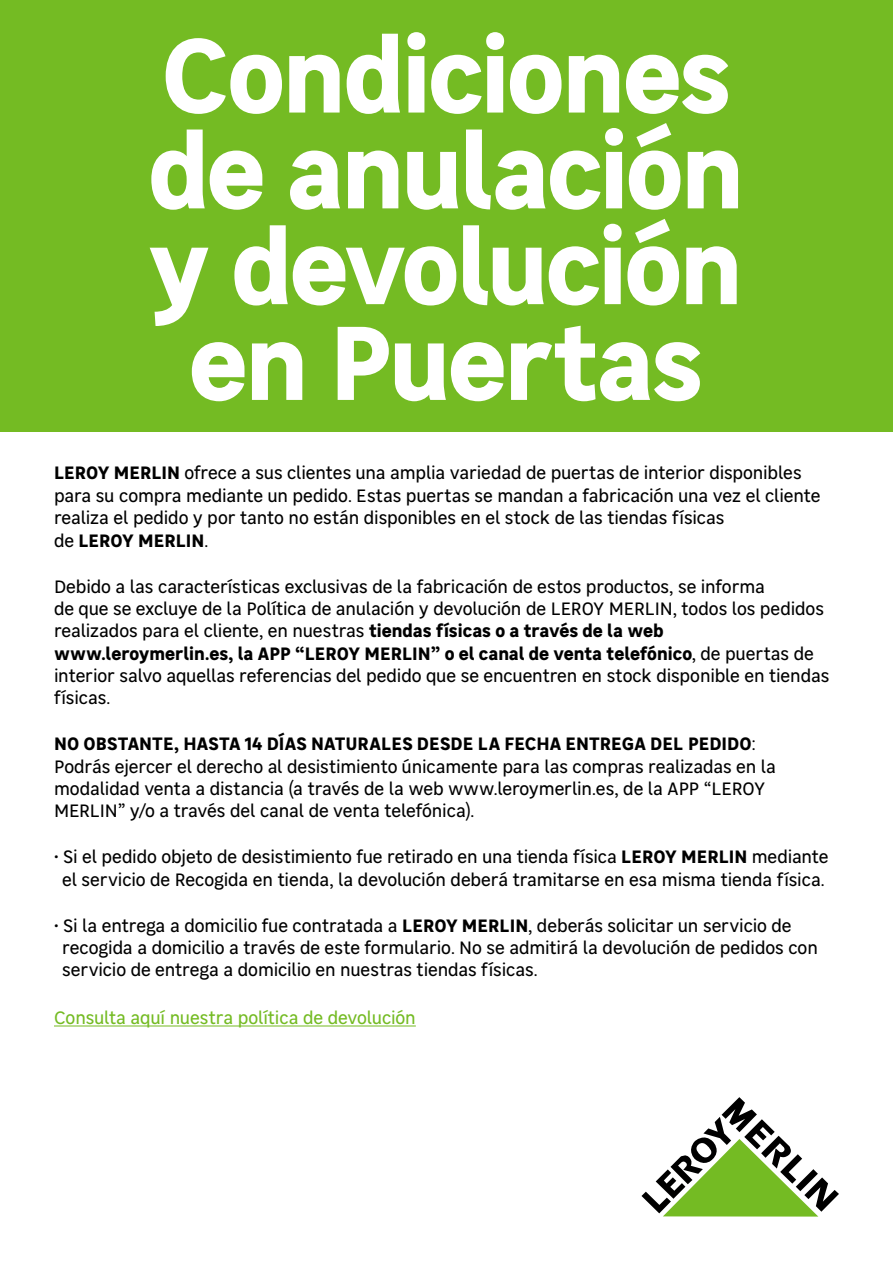
<style>
.page{position:relative;width:893px;height:1263px;background:#fff}
.page>*{position:absolute;margin:0;border:0;box-sizing:border-box;transform-origin:0 0}
.t1{font:700 105.15px/95.8px "Leroy Merlin Sans";letter-spacing:-.025em;color:#fff;text-align:center}
.t2{font:18px/22.4px "Leroy Merlin Sans";letter-spacing:-.01em;color:#000}
.t3{font:18px "Leroy Merlin Sans";letter-spacing:-.01em;color:#74bb23}
.s1{font-weight:700}
</style>
<div class="page">
<div style="left:0;top:0;width:893px;height:432px;background:#74bb23"></div>
<svg style="left:641px;top:1097px;width:198px;height:119px"></svg>
<hr style="left:54px;top:1025px;width:362px;height:1px;background:#74bb23">
<h1 class="t1" style="left:148px;top:18px;width:598px">Condiciones de anulación y devolución en Puertas</h1>
<p class="t2" style="left:54px;top:460px;width:768px"><span class="s1">LEROY MERLIN</span> ofrece a sus clientes una amplia variedad de puertas de interior disponibles para su compra mediante un pedido. Estas puertas se mandan a fabricación una vez el cliente realiza el pedido y por tanto no están disponibles en el stock de las tiendas físicas<br>de <span class="s1">LEROY MERLIN</span>.</p>
<p class="t2" style="left:54px;top:573px;width:777px">Debido a las características exclusivas de la fabricación de estos productos, se informa<br>de que se excluye de la Política de anulación y devolución de LEROY MERLIN, todos los pedidos realizados para el cliente, en nuestras <span class="s1">tiendas físicas o a través de la web www.leroymerlin.es, la APP “LEROY MERLIN” o el canal de venta telefónico</span>, de puertas de interior salvo aquellas referencias del pedido que se encuentren en stock disponible en tiendas físicas.</p>
<p class="t2" style="left:54px;top:731px;width:724px"><span class="s1">NO OBSTANTE, HASTA 14 DÍAS NATURALES DESDE LA FECHA ENTREGA DEL PEDIDO</span>:<br>Podrás ejercer el derecho al desistimiento únicamente para las compras realizadas en la modalidad venta a distancia (a través de la web www.leroymerlin.es, de la APP “LEROY MERLIN” y/o a través del canal de venta telefónica).</p>
<p class="t2" style="left:54px;top:844px;width:776px;text-align:center">• Si el pedido objeto de desistimiento fue retirado en una tienda física <span class="s1">LEROY MERLIN</span> mediante el servicio de Recogida en tienda, la devolución deberá tramitarse en esa misma tienda física.</p>
<p class="t2" style="left:62px;top:913px;width:757px;text-indent:-8px">• Si la entrega a domicilio fue contratada a <span class="s1">LEROY MERLIN</span>, deberás solicitar un servicio de recogida a domicilio a través de este formulario. No se admitirá la devolución de pedidos con servicio de entrega a domicilio en nuestras tiendas físicas.</p>
<p class="t3" style="left:54px;top:1004px;width:363px">Consulta aquí nuestra política de devolución</p>
</div>
